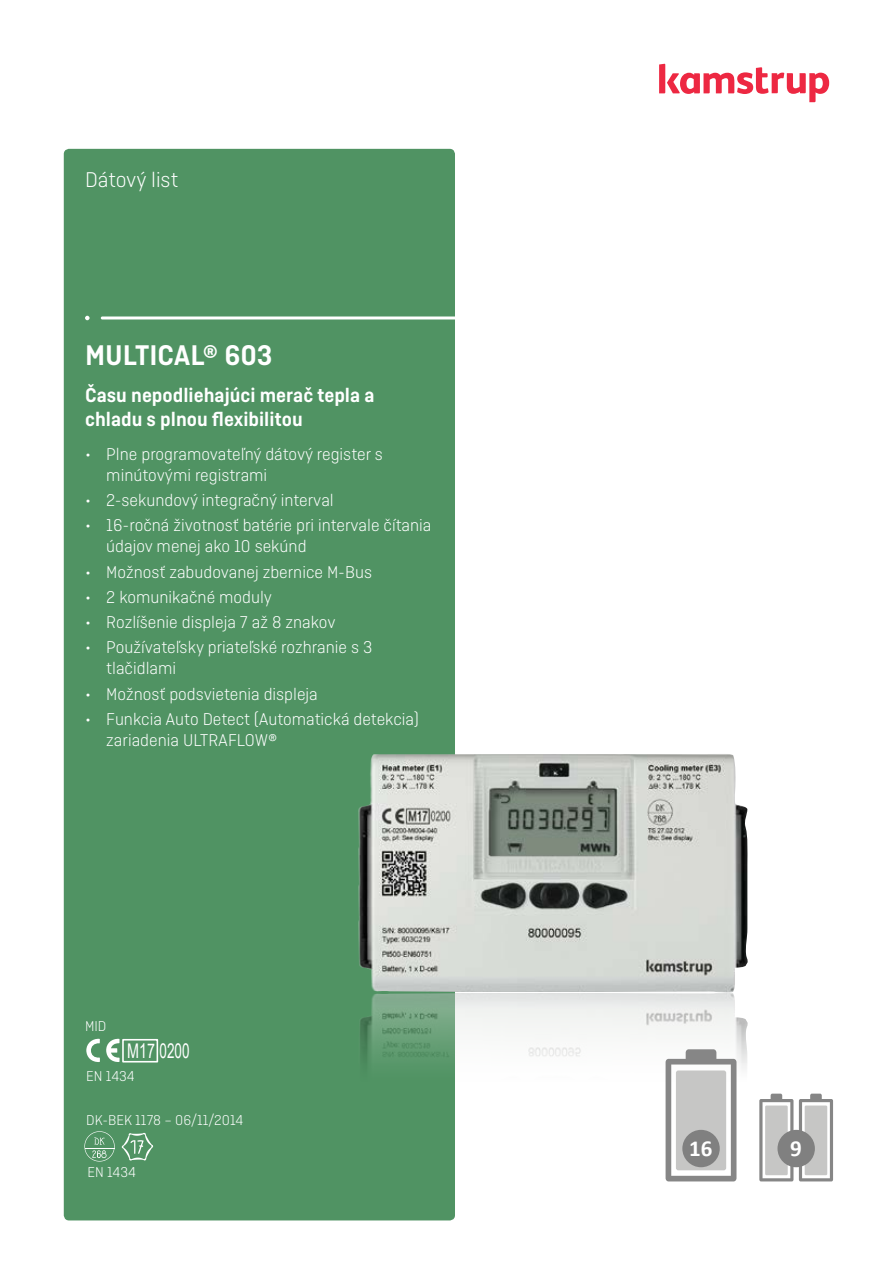
<style>
.page{position:relative;width:893px;height:1263px;background:#fff}
.page>*{position:absolute;margin:0;border:0;box-sizing:border-box;transform-origin:0 0}
.t1{font:600 30px "Ciutadella";color:#fff}
.t2{font:700 22.95px "Calibri";color:#fff}
.t3{font:300 22.5px "Ciutadella";color:#fff}
.t4{font:600 21px/24px "Ciutadella";color:#fff}
.t5{font:20.25px "Arial Narrow";color:#fff;scale:.86 1}
.t6{font:300 18px/21px "Ciutadella";color:#fff}
.t7{font:300 15px "Ciutadella";color:#fff}
</style>
<div class="page">
<div style="left:64px;top:149px;width:391px;height:1071px;background:#509363;border-radius:5px"></div>
<img style="left:354px;top:754px;width:394px;height:467px">
<svg style="left:85px;top:316px;width:370px;height:4px"></svg>
<svg style="left:659px;top:64px;width:170px;height:38px"></svg>
<svg style="left:86px;top:1038px;width:14px;height:24px"></svg>
<svg style="left:106px;top:1038px;width:14px;height:24px"></svg>
<div style="left:122px;top:1039px;width:36px;height:23px;border:2px solid #fff"></div>
<svg style="left:84px;top:1131px;width:31px;height:30px"></svg>
<svg style="left:122px;top:1133px;width:31px;height:27px"></svg>
<svg style="left:666px;top:1049px;width:70px;height:132px"></svg>
<svg style="left:759px;top:1094px;width:34px;height:87px"></svg>
<svg style="left:799px;top:1094px;width:34px;height:87px"></svg>
<div style="left:682px;top:1130px;width:38px;height:37px;background:#808080;border-radius:50%"></div>
<div style="left:777px;top:1130px;width:38px;height:37px;background:#808080;border-radius:50%"></div>
<p class="t3" style="left:85px;top:168px;width:94px">Dátový list</p>
<h1 class="t1" style="left:85px;top:338px;width:189px">MULTICAL® 603</h1>
<p class="t4" style="left:85px;top:383px;width:291px">Času nepodliehajúci merač tepla a chladu s plnou flexibilitou</p>
<p class="t6" style="left:106px;top:443px;width:278px;text-indent:-21px">• Plne programovateľný dátový register s minútovými registrami</p>
<p class="t6" style="left:85px;top:490px;width:250px">• 2-sekundový integračný interval</p>
<p class="t6" style="left:106px;top:515px;width:327px;text-indent:-21px">• 16-ročná životnosť batérie pri intervale čítania údajov menej ako 10 sekúnd</p>
<p class="t6" style="left:85px;top:561px;width:289px">• Možnosť zabudovanej zbernice M-Bus</p>
<p class="t6" style="left:85px;top:586px;width:189px">• 2 komunikačné moduly</p>
<p class="t6" style="left:85px;top:612px;width:252px">• Rozlíšenie displeja 7 až 8 znakov</p>
<p class="t6" style="left:106px;top:637px;width:268px;text-indent:-21px">• Používateľsky priateľské rozhranie s 3 tlačidlami</p>
<p class="t6" style="left:85px;top:683px;width:234px">• Možnosť podsvietenia displeja</p>
<p class="t6" style="left:106px;top:708px;width:314px;text-indent:-21px">• Funkcia Auto Detect (Automatická detekcia) zariadenia ULTRAFLOW®</p>
<p class="t7" style="left:85px;top:1018px;width:23px">MID</p>
<p class="t5" style="left:127px;top:1035px;width:74px">M17 0200</p>
<p class="t7" style="left:86px;top:1068px;width:50px">EN 1434</p>
<p class="t7" style="left:86px;top:1112px;width:158px">DK-BEK 1178 – 06/11/2014</p>
<p class="t7" style="left:88px;top:1164px;width:50px">EN 1434</p>
<p class="t2" style="left:689px;top:1133px;width:25px">16</p>
<p class="t2" style="left:790px;top:1133px;width:13px">9</p>
</div>
